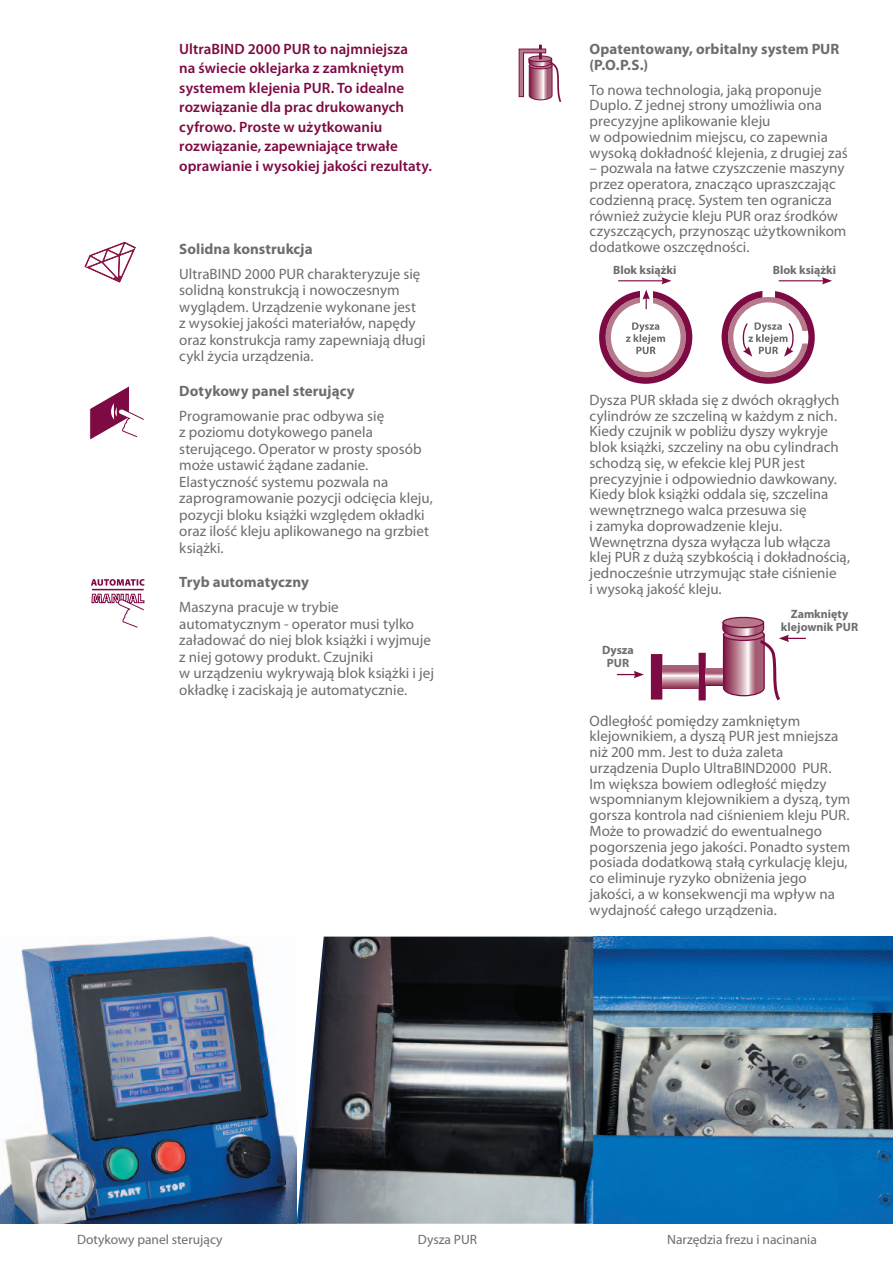
<style>
.page{position:relative;width:893px;height:1263px;background:#fff}
.page>*{position:absolute;margin:0;border:0;box-sizing:border-box;transform-origin:0 0}
.t1{font:15px/15.8px "Myriad Pro";color:#6c6d70}
.t2{font:600 15px/19.5px "Myriad Pro";color:#7d0a42}
.t3{font:700 15px/16.5px "Myriad Pro";letter-spacing:.005em;color:#6c6d70}
.t4{font:13.5px "Myriad Pro";color:#6c6d70}
.t5{font:700 12px/12.8px "Myriad Pro";color:#6c6d70;text-align:center}
</style>
<div class="page">
<svg style="left:89px;top:386px;width:55px;height:54px"></svg>
<div style="left:599px;top:291px;width:93px;height:93px;border:7px solid #7d0a42;border-radius:50%"></div>
<hr style="left:618px;top:280px;width:46px;height:1px;background:#7d0a42">
<svg style="left:661px;top:277px;width:10px;height:7px"></svg>
<hr style="left:779px;top:280px;width:45px;height:1px;background:#7d0a42">
<svg style="left:822px;top:277px;width:10px;height:7px"></svg>
<div style="left:605px;top:297px;width:81px;height:80px;border:5px solid #b6798b;border-radius:50%"></div>
<div style="left:640px;top:289px;width:13px;height:23px;background:#fff"></div>
<svg style="left:642px;top:290px;width:8px;height:19px"></svg>
<div style="left:722px;top:291px;width:93px;height:93px;border:7px solid #7d0a42;border-radius:50%"></div>
<div style="left:728px;top:297px;width:80px;height:80px;border:5px solid #b6798b;border-radius:50%"></div>
<svg style="left:762px;top:291px;width:13px;height:7px"></svg>
<svg style="left:626px;top:322px;width:39px;height:32px"></svg>
<svg style="left:742px;top:322px;width:66px;height:35px"></svg>
<svg style="left:84px;top:241px;width:52px;height:42px"></svg>
<svg style="left:91px;top:579px;width:54px;height:49px"></svg>
<svg style="left:518px;top:45px;width:44px;height:57px"></svg>
<img style="left:0;top:936px;width:893px;height:288px">
<svg style="left:617px;top:671px;width:27px;height:7px"></svg>
<div style="left:651px;top:654px;width:11px;height:45px;background:#7d0a42"></div>
<div style="left:699px;top:653px;width:7px;height:47px;background:#7d0a42;border:3px solid #7d0a42"></div>
<svg style="left:662px;top:666px;width:37px;height:23px"></svg>
<div style="left:723px;top:617px;width:41px;height:11px;background:#aa6084;border-radius:50%"></div>
<div style="left:722px;top:617px;width:42px;height:11px;border:1px solid #7d0a42;border-radius:50%"></div>
<svg style="left:722px;top:619px;width:84px;height:82px"></svg>
<svg style="left:706px;top:669px;width:17px;height:16px"></svg>
<p class="t2" style="left:179px;top:39px;width:254px">UltraBIND 2000 PUR to najmniejsza<br>na świecie oklejarka z zamkniętym systemem klejenia PUR. To idealne rozwiązanie dla prac drukowanych cyfrowo. Proste w użytkowaniu rozwiązanie, zapewniające trwałe oprawianie i wysokiej jakości rezultaty.</p>
<p class="t3" style="left:179px;top:240px;width:135px">Solidna konstrukcja</p>
<p class="t1" style="left:179px;top:266px;width:248px;line-height:16.5px">UltraBIND 2000 PUR charakteryzuje się solidną konstrukcją i nowoczesnym wyglądem. Urządzenie wykonane jest z wysokiej jakości materiałów, napędy oraz konstrukcja ramy zapewniają długi cykl życia urządzenia.</p>
<p class="t3" style="left:179px;top:382px;width:177px">Dotykowy panel sterujący</p>
<p class="t1" style="left:179px;top:408px;width:255px;line-height:16.5px">Programowanie prac odbywa się<br>z poziomu dotykowego panela sterującego. Operator w prosty sposób może ustawić żądane zadanie.<br>Elastyczność systemu pozwala na zaprogramowanie pozycji odcięcia kleju, pozycji bloku książki względem okładki oraz ilość kleju aplikowanego na grzbiet książki.</p>
<p class="t3" style="left:179px;top:573px;width:131px">Tryb automatyczny</p>
<p class="t1" style="left:179px;top:599px;width:257px;line-height:16.5px">Maszyna pracuje w trybie automatycznym - operator musi tylko załadować do niej blok książki i wyjmuje z niej gotowy produkt. Czujniki<br>w urządzeniu wykrywają blok książki i jej okładkę i zaciskają je automatycznie.</p>
<p class="t3" style="left:590px;top:40px;width:251px">Opatentowany, orbitalny system PUR (P.O.P.S.)</p>
<p class="t1" style="left:590px;top:82px;width:260px">To nowa technologia, jaką proponuje Duplo. Z jednej strony umożliwia ona precyzyjne aplikowanie kleju<br>w odpowiednim miejscu, co zapewnia wysoką dokładność klejenia, z drugiej zaś</p>
<p class="t1" style="left:590px;top:161px;width:258px">– pozwala na łatwe czyszczenie maszyny przez operatora, znacząco upraszczając codzienną pracę. System ten ogranicza również zużycie kleju PUR oraz środków czyszczących, przynosząc użytkownikom dodatkowe oszczędności.</p>
<p class="t5" style="left:613px;top:263px;width:65px">Blok książki</p>
<p class="t5" style="left:773px;top:263px;width:65px">Blok książki</p>
<p class="t1" style="left:590px;top:392px;width:262px">Dysza PUR składa się z dwóch okrągłych cylindrów ze szczeliną w każdym z nich.<br>Kiedy czujnik w pobliżu dyszy wykryje blok książki, szczeliny na obu cylindrach schodzą się, w efekcie klej PUR jest precyzyjnie i odpowiednio dawkowany.<br>Kiedy blok książki oddala się, szczelina wewnętrznego walca przesuwa się<br>i zamyka doprowadzenie kleju.<br>Wewnętrzna dysza wyłącza lub włącza klej PUR z dużą szybkością i dokładnością, jednocześnie utrzymując stałe ciśnienie<br>i wysoką jakość kleju.</p>
<p class="t5" style="left:602px;top:643px;width:33px">Dysza<br>PUR</p>
<p class="t5" style="left:781px;top:607px;width:79px">Zamknięty klejownik PUR</p>
<p class="t1" style="left:590px;top:713px;width:262px">Odległość pomiędzy zamkniętym klejownikiem, a dyszą PUR jest mniejsza niż 200 mm. Jest to duża zaleta urządzenia Duplo UltraBIND2000 PUR.<br>Im większa bowiem odległość między wspomnianym klejownikiem a dyszą, tym gorsza kontrola nad ciśnieniem kleju PUR.<br>Może to prowadzić do ewentualnego pogorszenia jego jakości. Ponadto system posiada dodatkową stałą cyrkulację kleju, co eliminuje ryzyko obniżenia jego jakości, a w konsekwencji ma wpływ na wydajność całego urządzenia.</p>
<p class="t4" style="left:77px;top:1232px;width:147px">Dotykowy panel sterujący</p>
<p class="t4" style="left:418px;top:1232px;width:61px">Dysza PUR</p>
<p class="t4" style="left:667px;top:1232px;width:151px">Narzędzia frezu i nacinania</p>
</div>
